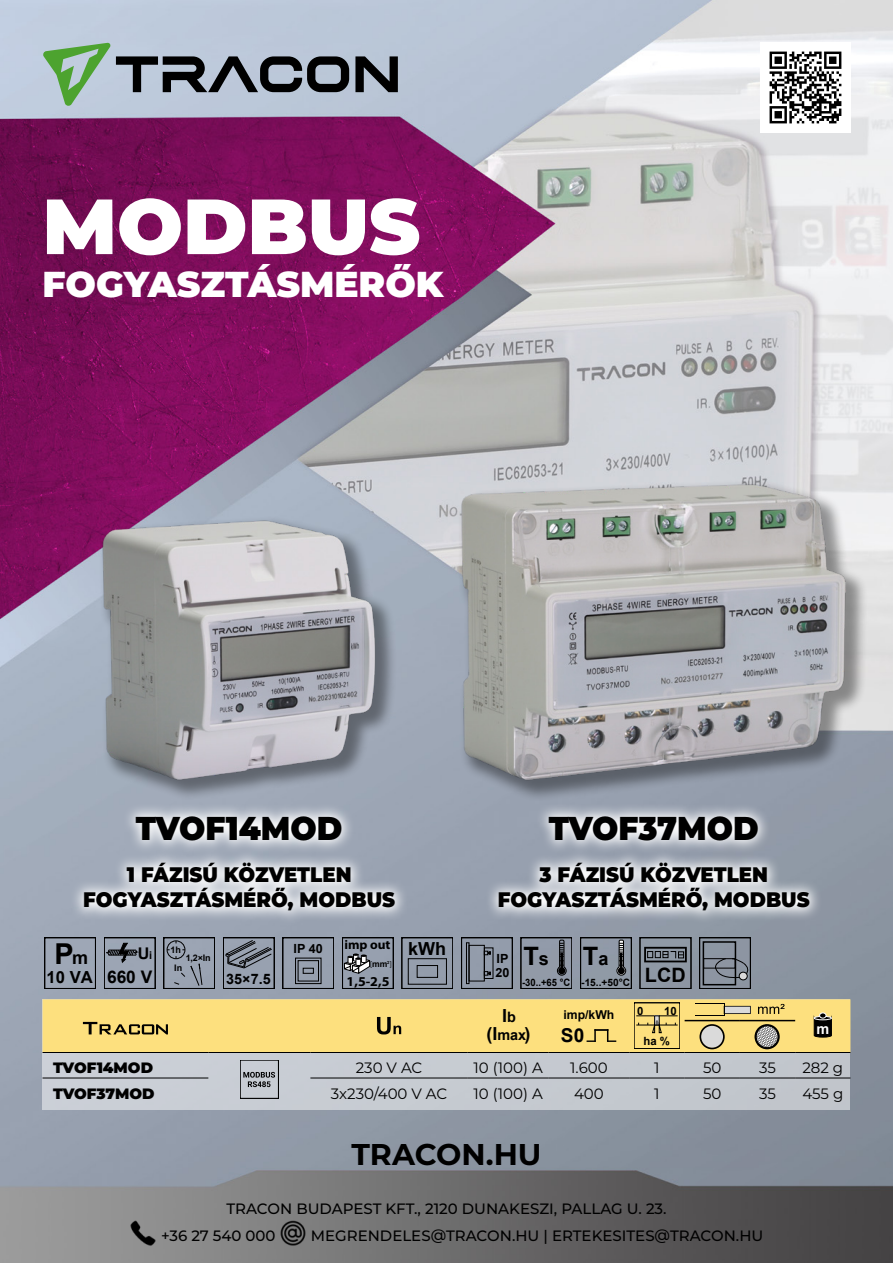
<style>
.page{position:relative;width:893px;height:1263px;background:#fff}
.page>*{position:absolute;margin:0;border:0;box-sizing:border-box;transform-origin:0 0}
.t1{font:900 78px "Montserrat";color:#fff}
.t2{font:900 36px "Montserrat";color:#fff}
.t3{font:900 33px "Montserrat";color:#000;scale:.94 1}
.t4{font:700 30px "Montserrat";color:#000}
.t5{font:700 28.8px "Arial";color:#000}
.t6{font:700 25.35px "Arial";color:#000}
.t7{font:900 21px/25.2px "Montserrat";color:#000;text-align:center;scale:.94 1}
.t8{font:700 19.8px "Arial";color:#000}
.t9{font:700 19.05px "Arial";color:#000}
.t10{font:700 18px/18px "Arial";color:#000;text-align:center}
.t11{font:700 17.4px "Arial";color:#000}
.t12{font:700 16.65px "Arial";color:#000}
.t13{font:700 16.05px "Arial";color:#000}
.t14{font:500 15px/27px "Montserrat";color:#000}
.t15{font:15px "Montserrat";color:#000}
.t16{font:900 15px "Montserrat";color:#000}
.t17{font:700 14.4px "Arial";color:#000}
.t18{font:700 14.4px "Arial";color:#fff}
.t19{font:700 13.65px "Myriad Pro";color:#000}
.t20{font:700 12.9px "Myriad Pro";color:#000}
.t21{font:700 12.6px/14.4px "Arial";color:#000}
.t22{font:700 12.3px "Arial";color:#000}
.t23{font:700 11.4px "Arial";color:#000}
.t24{font:700 10.2px "Arial";color:#000}
.t25{font:700 10.2px "Arial";color:#000;scale:.93 1}
.t26{font:700 9px "Arial";color:#000}
.t27{font:700 8.55px "Arial";color:#000}
.s1{font-size:10.8px}
.s2{font-size:18.15px}
.s3{font-size:14.4px}
</style>
<div class="page">
<img style="left:0;top:0;width:893px;height:1263px">
<div style="left:43px;top:999px;width:807px;height:111px;background:#c6cbd1"></div>
<svg style="left:355px;top:56px;width:43px;height:36px;background:#4e535a"></svg>
<svg style="left:43px;top:43px;width:306px;height:64px;background:#8f9ea2"></svg>
<img style="left:760px;top:43px;width:90px;height:90px">
<div style="left:45px;top:938px;width:51px;height:51px;border:2px solid #000"></div>
<div style="left:644px;top:947px;width:43px;height:15px;border:2px solid #000"></div>
<div style="left:647px;top:951px;width:6px;height:7px;border:1px solid #000"></div>
<div style="left:655px;top:951px;width:6px;height:7px;border:1px solid #000"></div>
<svg style="left:663px;top:951px;width:21px;height:8px"></svg>
<div style="left:640px;top:938px;width:51px;height:51px;border:2px solid #000"></div>
<div style="left:104px;top:938px;width:51px;height:51px;border:2px solid #000"></div>
<svg style="left:106px;top:943px;width:33px;height:20px"></svg>
<div style="left:295px;top:958px;width:26px;height:26px;border:1px solid #000"></div>
<div style="left:298px;top:960px;width:21px;height:21px;border:1px solid #000"></div>
<div style="left:303px;top:968px;width:11px;height:5px;border:1px solid #000"></div>
<div style="left:283px;top:938px;width:51px;height:51px;border:2px solid #000"></div>
<div style="left:466px;top:942px;width:3px;height:42px;border:1px solid #000"></div>
<div style="left:469px;top:945px;width:16px;height:36px;border:1px solid #000"></div>
<svg style="left:486px;top:951px;width:5px;height:4px"></svg>
<svg style="left:486px;top:971px;width:5px;height:4px"></svg>
<div style="left:484px;top:948px;width:9px;height:31px;border:1px solid #000"></div>
<div style="left:461px;top:938px;width:51px;height:51px;border:2px solid #000"></div>
<svg style="left:226px;top:941px;width:45px;height:27px"></svg>
<div style="left:223px;top:938px;width:51px;height:51px;border:2px solid #000"></div>
<div style="left:580px;top:938px;width:51px;height:51px;border:2px solid #000"></div>
<svg style="left:616px;top:939px;width:11px;height:37px"></svg>
<div style="left:521px;top:938px;width:51px;height:51px;border:2px solid #000"></div>
<svg style="left:556px;top:939px;width:11px;height:37px"></svg>
<div style="left:167px;top:940px;width:18px;height:19px;border:1px solid #000;border-radius:50%"></div>
<svg style="left:174px;top:956px;width:29px;height:30px"></svg>
<div style="left:164px;top:938px;width:51px;height:51px;border:2px solid #000"></div>
<div style="left:408px;top:958px;width:39px;height:26px;border:1px solid #000"></div>
<div style="left:417px;top:965px;width:21px;height:12px;border:1px solid #000"></div>
<div style="left:402px;top:938px;width:51px;height:51px;border:2px solid #000"></div>
<div style="left:342px;top:938px;width:51px;height:51px;border:2px solid #000"></div>
<svg style="left:343px;top:954px;width:29px;height:20px"></svg>
<div style="left:699px;top:938px;width:51px;height:51px;border:2px solid #000"></div>
<div style="left:703px;top:958px;width:32px;height:10px;border:1px solid #000"></div>
<svg style="left:714px;top:958px;width:35px;height:20px"></svg>
<div style="left:739px;top:972px;width:8px;height:8px;background:#dadada;border-radius:50%"></div>
<div style="left:739px;top:972px;width:9px;height:8px;border:1px solid #000;border-radius:50%"></div>
<div style="left:703px;top:941px;width:33px;height:44px;border:2px solid #000"></div>
<hr style="left:43px;top:1052px;width:165px;height:1px;background:#000">
<hr style="left:208px;top:1052px;width:102px;height:1px;background:#000">
<hr style="left:310px;top:1052px;width:158px;height:1px;background:#000">
<hr style="left:468px;top:1052px;width:81px;height:1px;background:#000">
<hr style="left:549px;top:1052px;width:80px;height:1px;background:#000">
<hr style="left:629px;top:1052px;width:56px;height:1px;background:#000">
<hr style="left:685px;top:1052px;width:55px;height:1px;background:#000">
<hr style="left:740px;top:1052px;width:55px;height:1px;background:#000">
<hr style="left:795px;top:1052px;width:55px;height:1px;background:#000">
<hr style="left:43px;top:1077px;width:165px;height:1px;background:#000">
<hr style="left:310px;top:1077px;width:158px;height:1px;background:#000">
<hr style="left:468px;top:1077px;width:81px;height:1px;background:#000">
<hr style="left:549px;top:1077px;width:80px;height:1px;background:#000">
<hr style="left:629px;top:1077px;width:56px;height:1px;background:#000">
<hr style="left:685px;top:1077px;width:55px;height:1px;background:#000">
<hr style="left:740px;top:1077px;width:55px;height:1px;background:#000">
<hr style="left:795px;top:1077px;width:55px;height:1px;background:#000">
<svg style="left:43px;top:999px;width:807px;height:53px;background:#efd47a"></svg>
<div style="left:240px;top:1060px;width:39px;height:38px;border:1px solid #000"></div>
<svg style="left:243px;top:1072px;width:32px;height:15px"></svg>
<div style="left:98px;top:516px;width:300px;height:285px;background:#000;opacity:.4"></div>
<img style="left:102px;top:519px;width:275px;height:261px">
<div style="left:457px;top:479px;width:411px;height:323px;background:#000;opacity:.4"></div>
<img style="left:461px;top:483px;width:386px;height:297px">
<svg style="left:70px;top:803px;width:338px;height:121px"></svg>
<svg style="left:485px;top:803px;width:338px;height:121px;background:#bcc1ca"></svg>
<img style="left:130px;top:1219px;width:27px;height:28px">
<img style="left:280px;top:1219px;width:27px;height:28px">
<h1 class="t1" style="left:43px;top:168px;width:379px">MODBUS</h1>
<h2 class="t2" style="left:43px;top:257px;width:402px">FOGYASZTÁSMÉRŐK</h2>
<h3 class="t3" style="left:136px;top:803px;width:221px">TVOF14MOD</h3>
<h3 class="t7" style="left:83px;top:861px;width:333px">1 FÁZISÚ KÖZVETLEN<br>FOGYASZTÁSMÉRŐ, MODBUS</h3>
<h3 class="t3" style="left:549px;top:803px;width:225px">TVOF37MOD</h3>
<h3 class="t7" style="left:498px;top:861px;width:333px">3 FÁZISÚ KÖZVETLEN<br>FOGYASZTÁSMÉRŐ, MODBUS</h3>
<h3 class="t5" style="left:54px;top:935px;width:21px">P</h3>
<p class="t12" style="left:47px;top:966px;width:48px">10 VA</p>
<p class="t10" style="left:72px;top:950px;width:18px">m</p>
<p class="t13" style="left:138px;top:942px;width:16px">U<span class="s1">i</span></p>
<p class="t11" style="left:107px;top:965px;width:47px">660 V</p>
<p class="t20" style="left:344px;top:937px;width:48px">imp out</p>
<p class="t27" style="left:372px;top:958px;width:19px">mm<sup>2</sup></p>
<p class="t26" style="left:170px;top:944px;width:12px">1h</p>
<p class="t10" style="left:408px;top:941px;width:39px">kWh</p>
<p class="t19" style="left:347px;top:972px;width:44px">1,5-2,5</p>
<p class="t21" style="left:294px;top:942px;width:31px">IP 40</p>
<p class="t26" style="left:186px;top:951px;width:26px">1,2×In</p>
<p class="t26" style="left:174px;top:961px;width:10px">In</p>
<p class="t17" style="left:226px;top:969px;width:46px">35×7.5</p>
<p class="t21" style="left:495px;top:951px;width:16px">IP<br>20</p>
<h3 class="t6" style="left:523px;top:939px;width:27px">T<span class="s2">s</span></h3>
<p class="t25" style="left:522px;top:975px;width:53px">-30..+65 °C</p>
<h3 class="t6" style="left:583px;top:938px;width:27px">T<span class="s2">a</span></h3>
<p class="t24" style="left:581px;top:975px;width:50px">-15..+50°C</p>
<h3 class="t8" style="left:645px;top:962px;width:42px">LCD</h3>
<p class="t10" style="left:486px;top:1007px;width:46px">I<span class="s3">b </span>(I<span class="s3">max</span>)</p>
<p class="t22" style="left:563px;top:1006px;width:52px">imp/kWh</p>
<p class="t9" style="left:561px;top:1023px;width:25px">S0</p>
<p class="t23" style="left:637px;top:1003px;width:8px">0</p>
<p class="t23" style="left:664px;top:1003px;width:14px">10</p>
<p class="t23" style="left:643px;top:1033px;width:28px">ha %</p>
<p class="t18" style="left:816px;top:1019px;width:14px">m</p>
<p class="t16" style="left:53px;top:1056px;width:101px">TVOF14MOD</p>
<p class="t15" style="left:356px;top:1057px;width:68px">230 V AC</p>
<p class="t15" style="left:473px;top:1057px;width:71px">10 (100) A</p>
<p class="t15" style="left:570px;top:1057px;width:39px">1.600</p>
<p class="t15" style="left:654px;top:1057px;width:7px">1</p>
<p class="t15" style="left:703px;top:1057px;width:20px">50</p>
<p class="t15" style="left:759px;top:1057px;width:18px">35</p>
<p class="t15" style="left:802px;top:1057px;width:42px">282 g</p>
<p class="t16" style="left:53px;top:1083px;width:103px">TVOF37MOD</p>
<p class="t15" style="left:331px;top:1084px;width:118px">3x230/400 V AC</p>
<p class="t15" style="left:473px;top:1084px;width:71px">10 (100) A</p>
<p class="t15" style="left:574px;top:1084px;width:31px">400</p>
<p class="t15" style="left:654px;top:1084px;width:7px">1</p>
<p class="t15" style="left:703px;top:1084px;width:20px">50</p>
<p class="t15" style="left:759px;top:1084px;width:18px">35</p>
<p class="t15" style="left:802px;top:1084px;width:42px">455 g</p>
<h3 class="t4" style="left:351px;top:1133px;width:192px">TRACON.HU</h3>
<p class="t14" style="left:161px;top:1194px;width:507px;text-indent:65px">TRACON BUDAPEST KFT., 2120 DUNAKESZI, PALLAG U. 23. +36 27 540 000</p>
<p class="t14" style="left:311px;top:1221px;width:454px">MEGRENDELES@TRACON.HU | ERTEKESITES@TRACON.HU</p>
</div>
